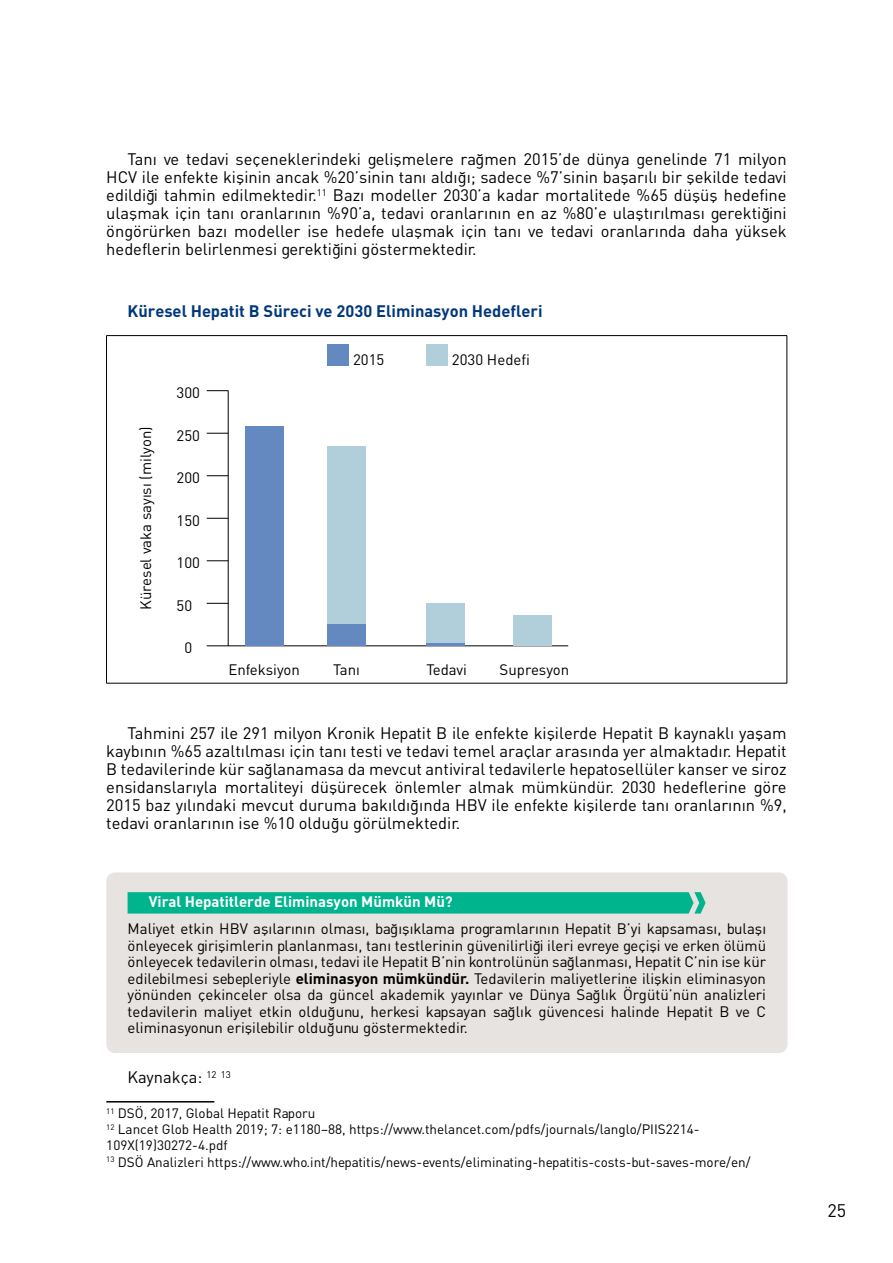
<style>
.page{position:relative;width:893px;height:1263px;background:#fff}
.page>*{position:absolute;margin:0;border:0;box-sizing:border-box;transform-origin:0 0}
.t1{font:18px "DIN Tr";color:#000}
.t2{font:16.5px/18px "DIN Tr";color:#000;text-align:justify}
.t3{font:16.5px "DINT Bold Tr";color:#00377b}
.t4{font:15px/16.5px "DIN Tr";color:#000;text-align:justify}
.t5{font:15px "DINT Bold Tr";color:#fff}
.t6{font:13.5px/16.2px "DIN Tr";color:#000}
.s1{font-family:"DINT Bold Tr"}
</style>
<div class="page">
<hr style="left:106px;top:335px;width:681px;height:1px;background:#000">
<hr style="left:106px;top:336px;width:1px;height:347px;background:#000">
<hr style="left:787px;top:336px;width:1px;height:347px;background:#000">
<hr style="left:106px;top:683px;width:681px;height:1px;background:#000">
<hr style="left:228px;top:390px;width:1px;height:256px;background:#000">
<hr style="left:207px;top:646px;width:361px;height:1px;background:#000">
<svg style="left:207px;top:603px;width:21px;height:1px"></svg>
<svg style="left:207px;top:560px;width:21px;height:1px"></svg>
<svg style="left:207px;top:518px;width:21px;height:1px"></svg>
<svg style="left:207px;top:475px;width:21px;height:1px"></svg>
<svg style="left:207px;top:433px;width:21px;height:1px"></svg>
<svg style="left:207px;top:390px;width:21px;height:1px"></svg>
<div style="left:245px;top:426px;width:38px;height:220px;background:#6489c1"></div>
<div style="left:327px;top:344px;width:22px;height:21px;background:#6489c1"></div>
<div style="left:426px;top:344px;width:22px;height:21px;background:#b1cedb"></div>
<div style="left:327px;top:446px;width:39px;height:200px;background:#b1cedb"></div>
<div style="left:426px;top:603px;width:39px;height:43px;background:#b1cedb"></div>
<div style="left:513px;top:615px;width:39px;height:31px;background:#b1cedb"></div>
<div style="left:327px;top:625px;width:39px;height:21px;background:#6489c1"></div>
<hr style="left:426px;top:643px;width:39px;height:3px;background:#6489c1">
<div style="left:106px;top:872px;width:681px;height:181px;background:#e7e3e1;border-radius:9px"></div>
<div style="left:128px;top:892px;width:578px;height:21px;background:#00b48d"></div>
<hr style="left:106px;top:1101px;width:108px;height:1px;background:#000">
<p class="t2" style="left:106px;top:150px;width:682px;text-indent:21px">Tanı ve tedavi seçeneklerindeki gelişmelere rağmen 2015’de dünya genelinde 71 milyon HCV ile enfekte kişinin ancak %20’sinin tanı aldığı; sadece %7’sinin başarılı bir şekilde tedavi edildiği tahmin edilmektedir.<sup>11</sup> Bazı modeller 2030’a kadar mortalitede %65 düşüş hedefine ulaşmak için tanı oranlarının %90’a, tedavi oranlarının en az %80’e ulaştırılması gerektiğini öngörürken bazı modeller ise hedefe ulaşmak için tanı ve tedavi oranlarında daha yüksek hedeflerin belirlenmesi gerektiğini göstermektedir.</p>
<p class="t3" style="left:128px;top:300px;width:417px">Küresel Hepatit B Süreci ve 2030 Eliminasyon Hedefleri</p>
<p class="t4" style="left:137px;top:610px;width:185px;rotate:-90deg">Küresel vaka sayısı (milyon)</p>
<p class="t4" style="left:177px;top:384px;width:25px">300</p>
<p class="t4" style="left:177px;top:427px;width:25px">250</p>
<p class="t4" style="left:177px;top:469px;width:25px">200</p>
<p class="t4" style="left:177px;top:512px;width:25px">150</p>
<p class="t4" style="left:177px;top:554px;width:25px">100</p>
<p class="t4" style="left:177px;top:597px;width:17px">50</p>
<p class="t4" style="left:184px;top:639px;width:9px">0</p>
<p class="t4" style="left:228px;top:661px;width:73px">Enfeksiyon</p>
<p class="t4" style="left:353px;top:351px;width:33px">2015</p>
<p class="t4" style="left:452px;top:351px;width:80px">2030 Hedefi</p>
<p class="t4" style="left:333px;top:661px;width:28px">Tanı</p>
<p class="t4" style="left:426px;top:661px;width:42px">Tedavi</p>
<p class="t4" style="left:500px;top:661px;width:71px">Supresyon</p>
<p class="t2" style="left:106px;top:724px;width:682px;text-indent:21px">Tahmini 257 ile 291 milyon Kronik Hepatit B ile enfekte kişilerde Hepatit B kaynaklı yaşam kaybının %65 azaltılması için tanı testi ve tedavi temel araçlar arasında yer almaktadır. Hepatit B tedavilerinde kür sağlanamasa da mevcut antiviral tedavilerle hepatosellüler kanser ve siroz ensidanslarıyla mortaliteyi düşürecek önlemler almak mümkündür. 2030 hedeflerine göre 2015 baz yılındaki mevcut duruma bakıldığında HBV ile enfekte kişilerde tanı oranlarının %9, tedavi oranlarının ise %10 olduğu görülmektedir.</p>
<p class="t5" style="left:149px;top:892px;width:305px">Viral Hepatitlerde Eliminasyon Mümkün Mü?</p>
<p class="t4" style="left:128px;top:920px;width:640px">Maliyet etkin HBV aşılarının olması, bağışıklama programlarının Hepatit B’yi kapsaması, bulaşı önleyecek girişimlerin planlanması, tanı testlerinin güvenilirliği ileri evreye geçişi ve erken ölümü önleyecek tedavilerin olması, tedavi ile Hepatit B’nin kontrolünün sağlanması, Hepatit C’nin ise kür edilebilmesi sebepleriyle <span class="s1">eliminasyon mümkündür.</span> Tedavilerin maliyetlerine ilişkin eliminasyon yönünden çekinceler olsa da güncel akademik yayınlar ve Dünya Sağlık Örgütü’nün analizleri tedavilerin maliyet etkin olduğunu, herkesi kapsayan sağlık güvencesi halinde Hepatit B ve C eliminasyonun erişilebilir olduğunu göstermektedir.</p>
<p class="t2" style="left:128px;top:1068px;width:105px">Kaynakça: <sup>12</sup> <sup>13</sup></p>
<p class="t6" style="left:106px;top:1105px;width:646px"><sup>11</sup> DSÖ, 2017, Global Hepatit Raporu<br><sup>12</sup> Lancet Glob Health 2019; 7: e1180–88, https://www.thelancet.com/pdfs/journals/langlo/PIIS2214- 109X(19)30272-4.pdf<br><sup>13</sup> DSÖ Analizleri https://www.who.int/hepatitis/news-events/eliminating-hepatitis-costs-but-saves-more/en/</p>
<p class="t1" style="left:827px;top:1199px;width:20px">25</p>
</div>
